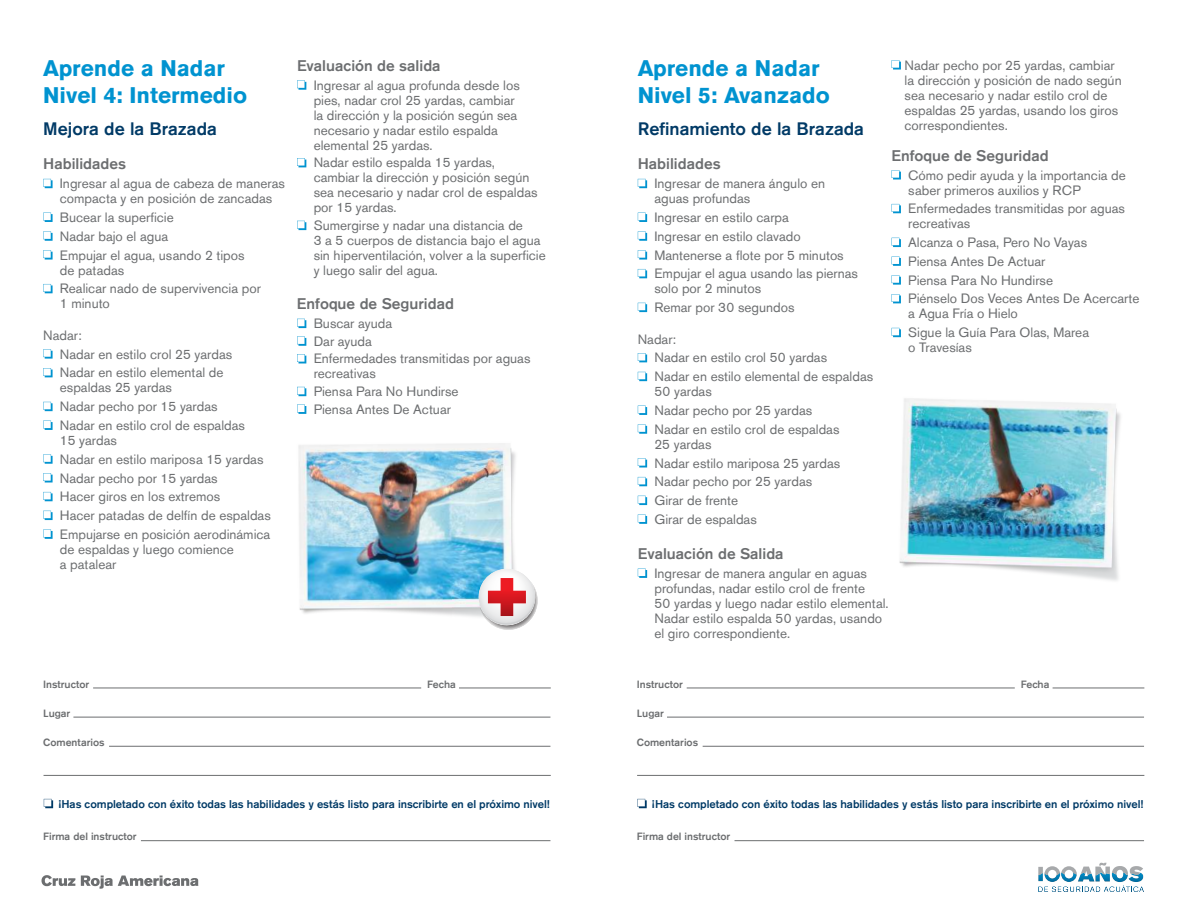
<style>
.page{position:relative;width:1188px;height:918px;background:#fff}
.page>*{position:absolute;margin:0;border:0;box-sizing:border-box;transform-origin:0 0}
.t1{font:700 22.5px/27px "Akzidenz Grotesk Std";color:#0093d0}
.t2{font:500 18px "Akzidenz Grotesk Std";color:#003a66}
.t3{font:500 15.3px "Akzidenz Grotesk Std";color:#6c6e70}
.t4{font:13.5px/18.8px "Akzidenz Grotesk Std";color:#6c6e70}
.t5{font:500 11.25px "Akzidenz Grotesk Std";letter-spacing:-.005em;color:#003a66}
.t6{font:500 10.5px "Akzidenz Grotesk Std";color:#6c6e70}
</style>
<div class="page">
<hr style="left:93px;top:688px;width:328px;height:1px;background:#6c6e70">
<hr style="left:109px;top:746px;width:441px;height:1px;background:#6c6e70">
<hr style="left:44px;top:775px;width:507px;height:1px;background:#6c6e70">
<svg style="left:44px;top:799px;width:9px;height:9px"></svg>
<hr style="left:141px;top:840px;width:409px;height:1px;background:#6c6e70">
<hr style="left:459px;top:688px;width:92px;height:1px;background:#6c6e70">
<hr style="left:73px;top:717px;width:477px;height:1px;background:#6c6e70">
<svg style="left:42px;top:875px;width:33px;height:11px"></svg>
<svg style="left:81px;top:876px;width:117px;height:13px"></svg>
<hr style="left:687px;top:688px;width:328px;height:1px;background:#6c6e70">
<hr style="left:703px;top:746px;width:441px;height:1px;background:#6c6e70">
<hr style="left:637px;top:775px;width:507px;height:1px;background:#6c6e70">
<svg style="left:637px;top:799px;width:10px;height:9px"></svg>
<hr style="left:735px;top:840px;width:409px;height:1px;background:#6c6e70">
<hr style="left:1053px;top:688px;width:91px;height:1px;background:#6c6e70">
<hr style="left:667px;top:717px;width:477px;height:1px;background:#6c6e70">
<svg style="left:1038px;top:862px;width:106px;height:30px"></svg>
<img style="left:298px;top:443px;width:218px;height:172px">
<svg style="left:43px;top:179px;width:10px;height:9px"></svg>
<svg style="left:43px;top:213px;width:10px;height:9px"></svg>
<svg style="left:43px;top:231px;width:10px;height:10px"></svg>
<svg style="left:43px;top:250px;width:10px;height:10px"></svg>
<svg style="left:43px;top:284px;width:10px;height:9px"></svg>
<svg style="left:43px;top:349px;width:10px;height:10px"></svg>
<svg style="left:43px;top:368px;width:10px;height:9px"></svg>
<svg style="left:43px;top:402px;width:10px;height:9px"></svg>
<svg style="left:43px;top:421px;width:10px;height:9px"></svg>
<svg style="left:43px;top:454px;width:10px;height:10px"></svg>
<svg style="left:43px;top:473px;width:10px;height:10px"></svg>
<svg style="left:43px;top:492px;width:10px;height:9px"></svg>
<svg style="left:43px;top:511px;width:10px;height:9px"></svg>
<svg style="left:43px;top:529px;width:10px;height:10px"></svg>
<svg style="left:297px;top:80px;width:9px;height:10px"></svg>
<svg style="left:297px;top:158px;width:9px;height:9px"></svg>
<svg style="left:297px;top:221px;width:9px;height:9px"></svg>
<svg style="left:297px;top:319px;width:9px;height:9px"></svg>
<svg style="left:297px;top:336px;width:9px;height:10px"></svg>
<svg style="left:297px;top:354px;width:9px;height:9px"></svg>
<svg style="left:297px;top:387px;width:9px;height:9px"></svg>
<svg style="left:297px;top:405px;width:9px;height:9px"></svg>
<svg style="left:638px;top:179px;width:9px;height:9px"></svg>
<svg style="left:638px;top:213px;width:9px;height:9px"></svg>
<svg style="left:638px;top:231px;width:9px;height:10px"></svg>
<svg style="left:638px;top:250px;width:9px;height:10px"></svg>
<svg style="left:638px;top:269px;width:9px;height:9px"></svg>
<svg style="left:638px;top:303px;width:9px;height:9px"></svg>
<svg style="left:638px;top:353px;width:9px;height:9px"></svg>
<svg style="left:638px;top:372px;width:9px;height:9px"></svg>
<svg style="left:638px;top:406px;width:9px;height:9px"></svg>
<svg style="left:638px;top:424px;width:9px;height:10px"></svg>
<svg style="left:638px;top:458px;width:9px;height:10px"></svg>
<svg style="left:638px;top:477px;width:9px;height:9px"></svg>
<svg style="left:638px;top:496px;width:9px;height:9px"></svg>
<svg style="left:638px;top:514px;width:9px;height:10px"></svg>
<svg style="left:638px;top:569px;width:9px;height:9px"></svg>
<svg style="left:892px;top:60px;width:9px;height:10px"></svg>
<svg style="left:892px;top:170px;width:9px;height:10px"></svg>
<svg style="left:892px;top:204px;width:9px;height:9px"></svg>
<svg style="left:892px;top:238px;width:9px;height:9px"></svg>
<svg style="left:892px;top:256px;width:9px;height:10px"></svg>
<svg style="left:892px;top:275px;width:9px;height:10px"></svg>
<svg style="left:892px;top:294px;width:9px;height:9px"></svg>
<svg style="left:892px;top:328px;width:9px;height:9px"></svg>
<svg style="left:453px;top:543px;width:85px;height:87px"></svg>
<img style="left:488px;top:578px;width:38px;height:38px">
<img style="left:899px;top:398px;width:222px;height:183px">
<h1 class="t1" style="left:43px;top:57px;width:205px">Aprende a Nadar<br>Nivel 4: Intermedio</h1>
<h2 class="t2" style="left:43px;top:122px;width:175px">Mejora de la Brazada</h2>
<p class="t3" style="left:43px;top:158px;width:84px">Habilidades</p>
<p class="t4" style="left:60px;top:177px;width:227px;line-height:15px">Ingresar al agua de cabeza de maneras compacta y en posición de zancadas</p>
<p class="t4" style="left:60px;top:208px;width:186px">Bucear la superficie<br>Nadar bajo el agua<br>Empujar el agua, usando 2 tipos</p>
<p class="t4" style="left:60px;top:261px;width:203px">de patadas<br>Realicar nado de supervivencia por</p>
<p class="t4" style="left:60px;top:295px;width:52px">1 minuto</p>
<p class="t4" style="left:60px;top:327px;width:174px;text-indent:-17px">Nadar:<br>Nadar en estilo crol 25 yardas<br>Nadar en estilo elemental de</p>
<p class="t4" style="left:60px;top:379px;width:187px">espaldas 25 yardas<br>Nadar pecho por 15 yardas<br>Nadar en estilo crol de espaldas</p>
<p class="t4" style="left:60px;top:432px;width:212px">15 yardas<br>Nadar en estilo mariposa 15 yardas<br>Nadar pecho por 15 yardas<br>Hacer giros en los extremos<br>Hacer patadas de delfín de espaldas<br>Empujarse en posición aerodinámica</p>
<p class="t4" style="left:60px;top:543px;width:176px;line-height:15px">de espaldas y luego comience a patalear</p>
<p class="t3" style="left:297px;top:60px;width:145px">Evaluación de salida</p>
<p class="t4" style="left:314px;top:78px;width:208px;line-height:15px">Ingresar al agua profunda desde los pies, nadar crol 25 yardas, cambiar la dirección y la posición según sea necesario y nadar estilo espalda elemental 25 yardas.</p>
<p class="t4" style="left:314px;top:156px;width:225px;line-height:15px">Nadar estilo espalda 15 yardas, cambiar la dirección y posición según sea necesario y nadar crol de espaldas por 15 yardas.</p>
<p class="t4" style="left:314px;top:219px;width:234px;line-height:15px">Sumergirse y nadar una distancia de<br>3 a 5 cuerpos de distancia bajo el agua sin hiperventilación, volver a la superficie y luego salir del agua.</p>
<p class="t3" style="left:297px;top:298px;width:159px">Enfoque de Seguridad</p>
<p class="t4" style="left:314px;top:315px;width:218px;line-height:17.7px">Buscar ayuda<br>Dar ayuda<br>Enfermedades transmitidas por aguas</p>
<p class="t4" style="left:314px;top:366px;width:146px;line-height:17.7px">recreativas<br>Piensa Para No Hundirse<br>Piensa Antes De Actuar</p>
<p class="t6" style="left:43px;top:680px;width:48px">Instructor</p>
<p class="t6" style="left:427px;top:680px;width:30px">Fecha</p>
<p class="t6" style="left:43px;top:710px;width:29px">Lugar</p>
<p class="t6" style="left:43px;top:739px;width:63px">Comentarios</p>
<p class="t5" style="left:59px;top:800px;width:493px">¡Has completado con éxito todas las habilidades y estás listo para inscribirte en el próximo nivel!</p>
<p class="t6" style="left:43px;top:833px;width:95px">Firma del instructor</p>
<p class="t4" style="left:905px;top:58px;width:219px;line-height:15px">Nadar pecho por 25 yardas, cambiar la dirección y posición de nado según sea necesario y nadar estilo crol de espaldas 25 yardas, usando los giros correspondientes.</p>
<p class="t3" style="left:892px;top:150px;width:159px">Enfoque de Seguridad</p>
<p class="t4" style="left:908px;top:168px;width:219px;line-height:15px">Cómo pedir ayuda y la importancia de saber primeros auxilios y RCP</p>
<p class="t4" style="left:908px;top:202px;width:218px;line-height:15px">Enfermedades transmitidas por aguas recreativas</p>
<p class="t4" style="left:908px;top:234px;width:233px">Alcanza o Pasa, Pero No Vayas<br>Piensa Antes De Actuar<br>Piensa Para No Hundirse<br>Piénselo Dos Veces Antes De Acercarte</p>
<p class="t4" style="left:908px;top:305px;width:182px">a Agua Fría o Hielo<br>Sigue la Guía Para Olas, Marea</p>
<p class="t4" style="left:908px;top:339px;width:65px">o Travesías</p>
<h1 class="t1" style="left:638px;top:57px;width:194px">Aprende a Nadar<br>Nivel 5: Avanzado</h1>
<h2 class="t2" style="left:638px;top:118px;width:228px">Refinamiento de la Brazada</h2>
<p class="t3" style="left:638px;top:158px;width:84px">Habilidades</p>
<p class="t4" style="left:654px;top:177px;width:172px;line-height:15px">Ingresar de manera ángulo en aguas profundas</p>
<p class="t4" style="left:654px;top:209px;width:205px">Ingresar en estilo carpa<br>Ingresar en estilo clavado<br>Mantenerse a flote por 5 minutos<br>Empujar el agua usando las piernas</p>
<p class="t4" style="left:654px;top:280px;width:142px">solo por 2 minutos<br>Remar por 30 segundos</p>
<p class="t4" style="left:654px;top:330px;width:220px;text-indent:-17px">Nadar:<br>Nadar en estilo crol 50 yardas<br>Nadar en estilo elemental de espaldas</p>
<p class="t4" style="left:654px;top:383px;width:187px">50 yardas<br>Nadar pecho por 25 yardas<br>Nadar en estilo crol de espaldas</p>
<p class="t4" style="left:654px;top:436px;width:187px">25 yardas<br>Nadar estilo mariposa 25 yardas<br>Nadar pecho por 25 yardas<br>Girar de frente<br>Girar de espaldas</p>
<p class="t3" style="left:638px;top:548px;width:147px">Evaluación de Salida</p>
<p class="t4" style="left:654px;top:567px;width:236px;line-height:15px">Ingresar de manera angular en aguas profundas, nadar estilo crol de frente<br>50 yardas y luego nadar estilo elemental.<br>Nadar estilo espalda 50 yardas, usando el giro correspondiente.</p>
<p class="t6" style="left:637px;top:680px;width:48px">Instructor</p>
<p class="t6" style="left:1021px;top:680px;width:30px">Fecha</p>
<p class="t6" style="left:637px;top:710px;width:29px">Lugar</p>
<p class="t6" style="left:637px;top:739px;width:63px">Comentarios</p>
<p class="t5" style="left:652px;top:800px;width:493px">¡Has completado con éxito todas las habilidades y estás listo para inscribirte en el próximo nivel!</p>
<p class="t6" style="left:637px;top:833px;width:95px">Firma del instructor</p>
</div>
